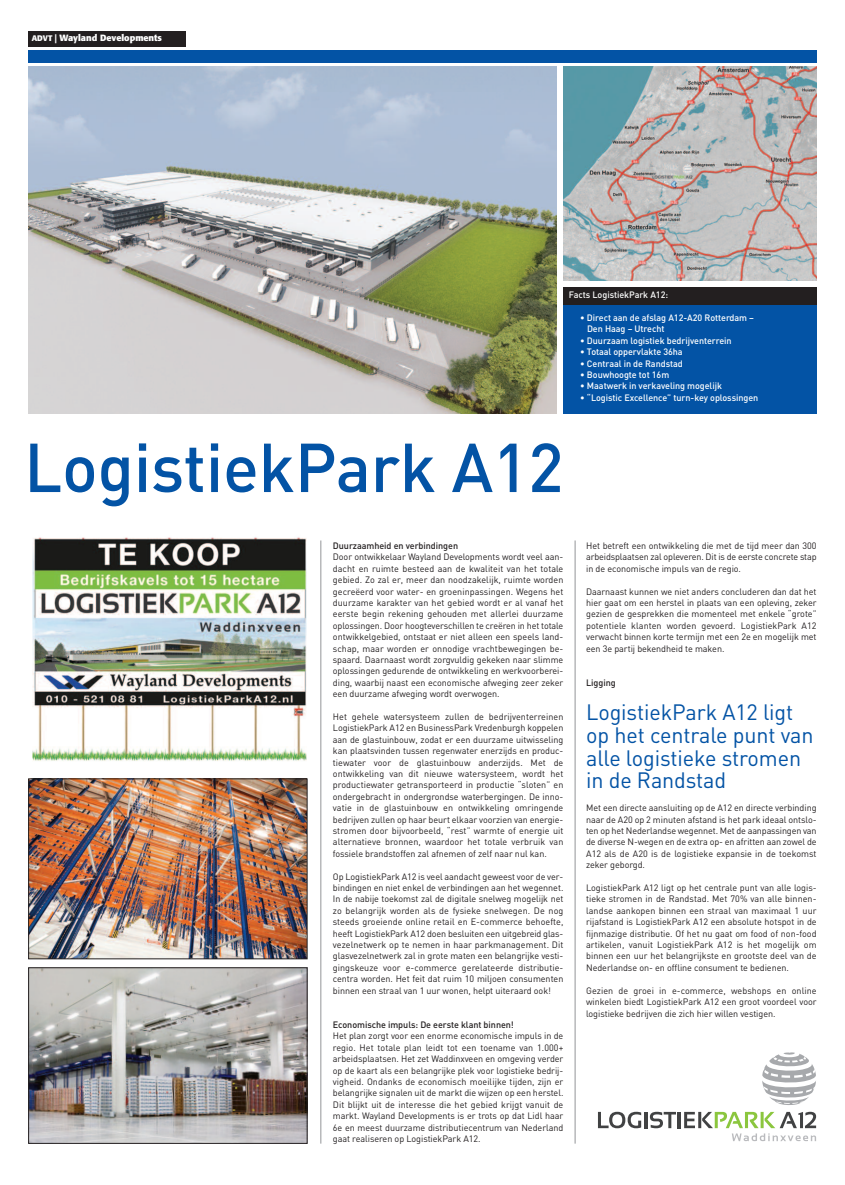
<style>
.page{position:relative;width:845px;height:1185px;background:#fff}
.page>*{position:absolute;margin:0;border:0;box-sizing:border-box;transform-origin:0 0}
.t1{font:500 68px "DIN";letter-spacing:-.005em;color:#0353a5}
.t2{font:22px/22.8px "DIN";letter-spacing:-.005em;color:#0353a5}
.t3{font:9.2px/11.4px "DIN";letter-spacing:-.005em;color:#231f20;text-align:justify}
.t4{font:500 9.2px/11.4px "DIN";letter-spacing:-.005em;color:#fff}
.t5{font:500 9.2px "DIN";letter-spacing:-.005em;color:#231f20}
.t6{font:700 9px "Formata";color:#fff}
.s1{font-size:8px}
</style>
<div class="page">
<img style="left:563px;top:66px;width:253px;height:215px">
<svg style="left:598px;top:1112px;width:43px;height:16px"></svg>
<hr style="left:644px;top:1112px;width:3px;height:16px;background:#414243">
<svg style="left:650px;top:1112px;width:26px;height:16px"></svg>
<hr style="left:678px;top:1112px;width:3px;height:16px;background:#414243">
<svg style="left:684px;top:1112px;width:132px;height:29px"></svg>
<svg style="left:762px;top:1052px;width:54px;height:53px"></svg>
<div style="left:28px;top:50px;width:788px;height:12px;background:#0353a5"></div>
<div style="left:28px;top:31px;width:158px;height:15px;background:#231f20"></div>
<hr style="left:320px;top:540px;width:1px;height:604px;background:#939598">
<hr style="left:575px;top:540px;width:1px;height:604px;background:#939598">
<div style="left:563px;top:287px;width:253px;height:127px;background:#0353a5"></div>
<div style="left:563px;top:287px;width:253px;height:17px;background:#231f20"></div>
<img style="left:28px;top:66px;width:528px;height:348px">
<img style="left:30px;top:781px;width:275px;height:176px">
<div style="left:28px;top:779px;width:279px;height:180px;border:1px solid #231f20"></div>
<img style="left:34px;top:537px;width:271px;height:222px">
<div style="left:32px;top:534px;width:275px;height:227px;border:1px solid #fff"></div>
<img style="left:30px;top:969px;width:275px;height:173px">
<div style="left:28px;top:967px;width:279px;height:177px;border:1px solid #231f20"></div>
<p class="t6" style="left:32px;top:34px;width:132px"><span class="s1">ADVT</span> | Wayland Developments</p>
<p class="t4" style="left:569px;top:289px;width:101px">Facts LogistiekPark A12:</p>
<p class="t4" style="left:587px;top:312px;width:169px;text-indent:-7px">• Direct aan de afslag A12-A20 Rotterdam –<br>Den Haag – Utrecht</p>
<p class="t4" style="left:580px;top:335px;width:153px">• Duurzaam logistiek bedrijventerrein</p>
<p class="t4" style="left:580px;top:346px;width:104px">• Totaal oppervlakte 36ha</p>
<p class="t4" style="left:580px;top:358px;width:104px">• Centraal in de Randstad</p>
<p class="t4" style="left:580px;top:369px;width:91px">• Bouwhoogte tot 16m</p>
<p class="t4" style="left:580px;top:381px;width:143px">• Maatwerk in verkaveling mogelijk</p>
<p class="t4" style="left:580px;top:392px;width:180px">• “Logistic Excellence” turn-key oplossingen</p>
<h1 class="t1" style="left:24px;top:429px;width:541px">LogistiekPark A12</h1>
<p class="t5" style="left:333px;top:540px;width:127px">Duurzaamheid en verbindingen</p>
<p class="t3" style="left:333px;top:552px;width:232px">Door ontwikkelaar Wayland Developments wordt veel aan&shy;dacht en ruimte besteed aan de kwaliteit van het totale gebied. Zo zal er, meer dan noodzakelijk, ruimte worden gecreëerd voor water- en groeninpassingen. Wegens het duurzame karakter van het gebied wordt er al vanaf het eerste begin rekening gehouden met allerlei duurzame oplossingen. Door hoogteverschillen te creëren in het totale ontwikkelgebied, ontstaat er niet alleen een speels land&shy;schap, maar worden er onnodige vrachtbewegingen be&shy;spaard. Daarnaast wordt zorgvuldig gekeken naar slimme oplossingen gedurende de ontwikkeling en werkvoorberei&shy;ding, waarbij naast een economische afweging zeer zeker een duurzame afweging wordt overwogen.</p>
<p class="t3" style="left:333px;top:711px;width:232px">Het gehele watersysteem zullen de bedrijventerreinen LogistiekPark A12 en BusinessPark Vredenburgh koppelen aan de glastuinbouw, zodat er een duurzame uitwisseling kan plaatsvinden tussen regenwater enerzijds en produc&shy;tiewater voor de glastuinbouw anderzijds. Met de ontwikkeling van dit nieuwe watersysteem, wordt het productiewater getransporteerd in productie “sloten” en ondergebracht in ondergrondse waterbergingen. De inno&shy;vatie in de glastuinbouw en ontwikkeling omringende bedrijven zullen op haar beurt elkaar voorzien van energie&shy;stromen door bijvoorbeeld, “rest” warmte of energie uit alternatieve bronnen, waardoor het totale verbruik van fossiele brandstoffen zal afnemen of zelf naar nul kan.</p>
<p class="t3" style="left:333px;top:871px;width:232px">Op LogistiekPark A12 is veel aandacht geweest voor de ver&shy;bindingen en niet enkel de verbindingen aan het wegennet.<br>In de nabije toekomst zal de digitale snelweg mogelijk net zo belangrijk worden als de fysieke snelwegen. De nog steeds groeiende online retail en E-commerce behoefte, heeft LogistiekPark A12 doen besluiten een uitgebreid glas&shy;vezelnetwerk op te nemen in haar parkmanagement. Dit glasvezelnetwerk zal in grote maten een belangrijke vesti&shy;gingskeuze voor e-commerce gerelateerde distributie&shy;centra worden. Het feit dat ruim 10 miljoen consumenten binnen een straal van 1 uur wonen, helpt uiteraard ook!</p>
<p class="t5" style="left:333px;top:1019px;width:183px">Economische impuls: De eerste klant binnen!</p>
<p class="t3" style="left:333px;top:1030px;width:232px">Het plan zorgt voor een enorme economische impuls in de regio. Het totale plan leidt tot een toename van 1.000+ arbeidsplaatsen. Het zet Waddinxveen en omgeving verder op de kaart als een belangrijke plek voor logistieke bedrij&shy;vigheid. Ondanks de economisch moeilijke tijden, zijn er belangrijke signalen uit de markt die wijzen op een herstel.<br>Dit blijkt uit de interesse die het gebied krijgt vanuit de markt. Wayland Developments is er trots op dat Lidl haar 6e en meest duurzame distributiecentrum van Nederland gaat realiseren op LogistiekPark A12.</p>
<p class="t3" style="left:586px;top:540px;width:232px">Het betreft een ontwikkeling die met de tijd meer dan 300 arbeidsplaatsen zal opleveren. Dit is de eerste concrete stap in de economische impuls van de regio.</p>
<p class="t3" style="left:586px;top:586px;width:232px">Daarnaast kunnen we niet anders concluderen dan dat het hier gaat om een herstel in plaats van een opleving, zeker gezien de gesprekken die momenteel met enkele “grote” potentiele klanten worden gevoerd. LogistiekPark A12 verwacht binnen korte termijn met een 2e en mogelijk met een 3e partij bekendheid te maken.</p>
<p class="t5" style="left:586px;top:677px;width:31px">Ligging</p>
<h2 class="t2" style="left:586px;top:701px;width:229px">LogistiekPark A12 ligt op het centrale punt van alle logistieke stromen in de Randstad</h2>
<p class="t3" style="left:586px;top:802px;width:232px">Met een directe aansluiting op de A12 en directe verbinding naar de A20 op 2 minuten afstand is het park ideaal ontslo&shy;ten op het Nederlandse wegennet. Met de aanpassingen van de diverse N-wegen en de extra op- en afritten aan zowel de A12 als de A20 is de logistieke expansie in de toekomst zeker geborgd.</p>
<p class="t3" style="left:586px;top:882px;width:232px">LogistiekPark A12 ligt op het centrale punt van alle logis&shy;tieke stromen in de Randstad. Met 70% van alle binnen&shy;landse aankopen binnen een straal van maximaal 1 uur rijafstand is LogistiekPark A12 een absolute hotspot in de fijnmazige distributie. Of het nu gaat om food of non-food artikelen, vanuit LogistiekPark A12 is het mogelijk om binnen een uur het belangrijkste en grootste deel van de Nederlandse on- en offline consument te bedienen.</p>
<p class="t3" style="left:586px;top:985px;width:232px">Gezien de groei in e-commerce, webshops en online winkelen biedt LogistiekPark A12 een groot voordeel voor logistieke bedrijven die zich hier willen vestigen.</p>
</div>
